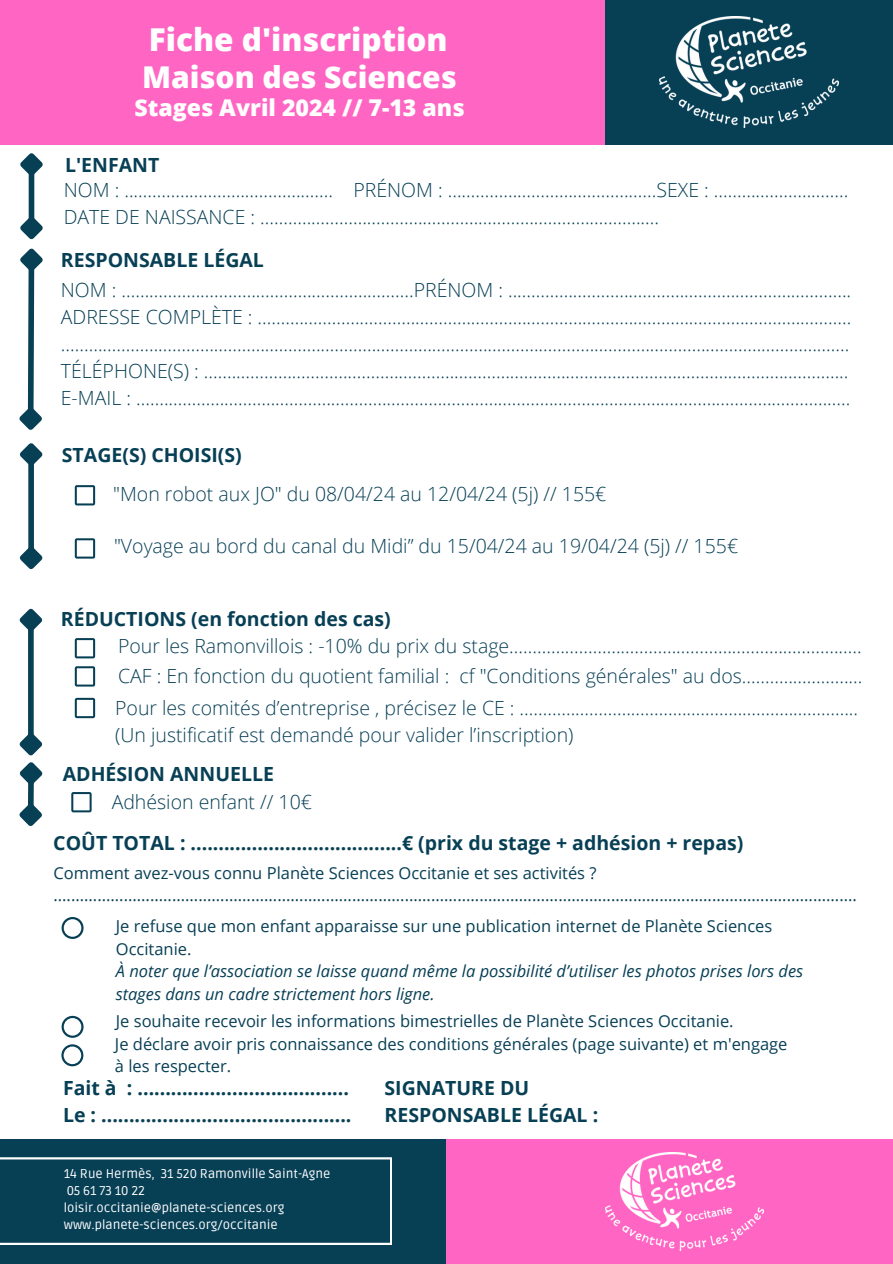
<style>
.page{position:relative;width:893px;height:1264px;background:#fff}
.page>*{position:absolute;margin:0;border:0;box-sizing:border-box;transform-origin:0 0}
.t1{font:800 31.5px "Open Sans";color:#fff}
.t2{font:800 30px "Open Sans";color:#fff}
.t3{font:800 23.1px "Open Sans";color:#fff}
.t4{font:300 19.5px/27px "Open Sans";color:#073f55}
.t5{font:700 19.5px/27px "Open Sans";color:#073f55}
.t6{font:16.5px/22.5px "Open Sans";color:#073f55}
.t7{font:italic 16.5px/22.5px "Open Sans";color:#073f55}
.t8{font:12.75px "Ruda";color:#fff}
</style>
<div class="page">
<div style="left:0;top:1138px;width:446px;height:125px;background:#073f55"></div>
<svg style="left:0;top:1157px;width:392px;height:87px"></svg>
<div style="left:446px;top:1138px;width:446px;height:125px;background:#ff66c4"></div>
<img style="left:605px;top:1152px;width:158px;height:98px">
<div style="left:0;top:0;width:652px;height:145px;background:#ff66c4"></div>
<div style="left:605px;top:0;width:287px;height:145px;background:#073f55"></div>
<img style="left:659px;top:16px;width:179px;height:112px">
<svg style="left:75px;top:538px;width:20px;height:20px"></svg>
<svg style="left:62px;top:917px;width:22px;height:22px"></svg>
<svg style="left:61px;top:1044px;width:22px;height:22px"></svg>
<svg style="left:62px;top:1015px;width:22px;height:22px"></svg>
<svg style="left:71px;top:792px;width:21px;height:20px"></svg>
<div style="left:29px;top:173px;width:5px;height:46px;background:#073f55"></div>
<svg style="left:20px;top:153px;width:23px;height:28px"></svg>
<div style="left:28px;top:463px;width:6px;height:86px;background:#073f55"></div>
<svg style="left:20px;top:541px;width:23px;height:28px"></svg>
<svg style="left:19px;top:211px;width:24px;height:260px"></svg>
<div style="left:28px;top:628px;width:6px;height:107px;background:#073f55"></div>
<svg style="left:19px;top:608px;width:24px;height:28px"></svg>
<div style="left:28px;top:782px;width:6px;height:24px;background:#073f55"></div>
<svg style="left:19px;top:798px;width:23px;height:28px"></svg>
<svg style="left:19px;top:727px;width:24px;height:63px"></svg>
<svg style="left:75px;top:485px;width:20px;height:20px"></svg>
<svg style="left:75px;top:698px;width:20px;height:20px"></svg>
<svg style="left:75px;top:638px;width:20px;height:20px"></svg>
<svg style="left:75px;top:666px;width:20px;height:20px"></svg>
<h3 class="t1" style="left:149px;top:18px;width:300px">Fiche d'inscription</h3>
<h4 class="t3" style="left:134px;top:91px;width:332px">Stages Avril 2024 // 7-13 ans</h4>
<h3 class="t5" style="left:65px;top:150px;width:96px">L'ENFANT</h3>
<p class="t4" style="left:64px;top:176px;width:786px">NOM : ............................................. PRÉNOM : .............................................SEXE : .............................<br>DATE DE NAISSANCE : ......................................................................................</p>
<h6 class="t5" style="left:61px;top:246px;width:204px">RESPONSABLE LÉGAL</h6>
<p class="t4" style="left:61px;top:275px;width:791px">NOM : ...............................................................PRÉNOM : ..........................................................................<br>ADRESSE COMPLÈTE : ................................................................................................................................ ..........................................................................................................................................................................<br>TÉLÉPHONE(S) : ...........................................................................................................................................<br>E-MAIL : ..........................................................................................................................................................</p>
<p class="t2" style="left:142px;top:56px;width:316px">Maison des Sciences</p>
<h6 class="t5" style="left:62px;top:440px;width:181px">STAGE(S) CHOISI(S)</h6>
<p class="t4" style="left:113px;top:479px;width:494px">"Mon robot aux JO" du 08/04/24 au 12/04/24 (5j) // 155€</p>
<h5 class="t4" style="left:114px;top:532px;width:625px">"Voyage au bord du canal du Midi” du 15/04/24 au 19/04/24 (5j) // 155€</h5>
<p class="t5" style="left:61px;top:605px;width:331px">RÉDUCTIONS (en fonction des cas)</p>
<p class="t4" style="left:118px;top:632px;width:745px">Pour les Ramonvillois : -10% du prix du stage............................................................................</p>
<p class="t4" style="left:118px;top:662px;width:745px">CAF : En fonction du quotient familial : cf "Conditions générales" au dos..........................</p>
<p class="t4" style="left:115px;top:693px;width:744px">Pour les comités d’entreprise , précisez le CE : ......................................................................... (Un justificatif est demandé pour valider l’inscription)</p>
<h6 class="t5" style="left:63px;top:759px;width:213px">ADHÉSION ANNUELLE</h6>
<h5 class="t4" style="left:112px;top:787px;width:202px">Adhésion enfant // 10€</h5>
<p class="t5" style="left:53px;top:829px;width:691px">COÛT TOTAL : ......................................€ (prix du stage + adhésion + repas)</p>
<h6 class="t6" style="left:53px;top:861px;width:804px">Comment avez-vous connu Planète Sciences Occitanie et ses activités ? .......................................................................................................................................................................................</h6>
<p class="t6" style="left:116px;top:914px;width:658px">Je refuse que mon enfant apparaisse sur une publication internet de Planète Sciences<br>Occitanie.</p>
<h6 class="t7" style="left:116px;top:959px;width:688px">À noter que l’association se laisse quand même la possibilité d’utiliser les photos prises lors des stages dans un cadre strictement hors ligne.</h6>
<p class="t6" style="left:115px;top:1032px;width:674px">Je déclare avoir pris connaissance des conditions générales (page suivante) et m'engage à les respecter.</p>
<h6 class="t6" style="left:116px;top:1009px;width:619px">Je souhaite recevoir les informations bimestrielles de Planète Sciences Occitanie.</h6>
<h3 class="t5" style="left:63px;top:1073px;width:290px">Fait à : ......................................<br>Le : .............................................</h3>
<p class="t5" style="left:384px;top:1073px;width:215px">SIGNATURE DU<br>RESPONSABLE LÉGAL :</p>
<h2 class="t8" style="left:64px;top:1166px;width:268px">14 Rue Hermès, 31 520 Ramonville Saint-Agne</h2>
<p class="t8" style="left:67px;top:1183px;width:80px">05 61 73 10 22</p>
<h3 class="t8" style="left:64px;top:1200px;width:222px">loisir.occitanie@planete-sciences.org</h3>
<h4 class="t8" style="left:64px;top:1217px;width:215px">www.planete-sciences.org/occitanie</h4>
</div>
